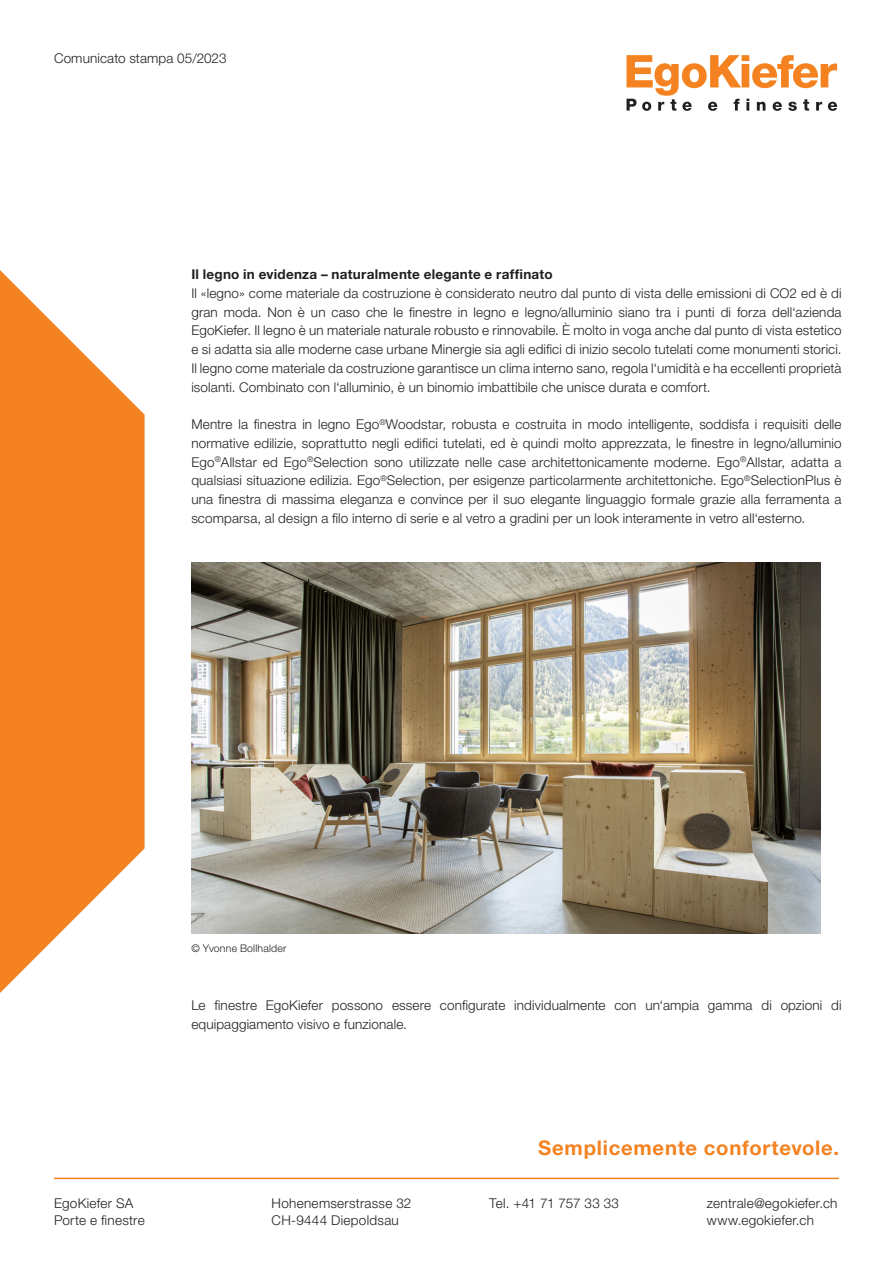
<style>
.page{position:relative;width:893px;height:1263px;background:#fff}
.page>*{position:absolute;margin:0;border:0;box-sizing:border-box;transform-origin:0 0}
.t1{font:700 20.25px "Helvetica Neue LT Std";letter-spacing:.035em;color:#f58220}
.Lauftext{font:300 13.5px/18.8px "Helvetica Neue LT Std";letter-spacing:.01em;color:#231f20}
.Lauftext-2{font:700 13.5px "Helvetica Neue LT Std";letter-spacing:.02em;color:#231f20}
.Lauftext-3{font:300 13.5px "Helvetica Neue LT Std";letter-spacing:-.015em;color:#231f20}
.Lauftext-4{font:300 10.5px "Helvetica Neue LT Std";letter-spacing:.02em;color:#231f20}
</style>
<div class="page">
<hr style="left:54px;top:1178px;width:785px;height:1px;background:#f58220">
<svg style="left:0;top:270px;width:145px;height:723px;fill:#f58220"></svg>
<svg style="left:626px;top:55px;width:211px;height:56px"></svg>
<img style="left:191px;top:562px;width:630px;height:371px">
<p class="Lauftext" style="left:54px;top:48px;width:174px">Comunicato stampa 05/2023</p>
<p class="Lauftext-2" style="left:191px;top:266px;width:363px">Il legno in evidenza – naturalmente elegante e raffinato</p>
<p class="Lauftext" style="left:191px;top:283px;width:652px;text-align:justify">Il «legno» come materiale da costruzione è considerato neutro dal punto di vista delle emissioni di CO2 ed è di gran moda. Non è un caso che le finestre in legno e legno/alluminio siano tra i punti di forza dell‘azienda EgoKiefer. Il legno è un materiale naturale robusto e rinnovabile. È molto in voga anche dal punto di vista estetico e si adatta sia alle moderne case urbane Minergie sia agli edifici di inizio secolo tutelati come monumenti storici.<br>Il legno come materiale da costruzione garantisce un clima interno sano, regola l‘umidità e ha eccellenti proprietà isolanti. Combinato con l‘alluminio, è un binomio imbattibile che unisce durata e comfort.</p>
<p class="Lauftext" style="left:191px;top:415px;width:652px;text-align:justify">Mentre la finestra in legno Ego<sup>®</sup>Woodstar, robusta e costruita in modo intelligente, soddisfa i requisiti delle normative edilizie, soprattutto negli edifici tutelati, ed è quindi molto apprezzata, le finestre in legno/alluminio Ego<sup>®</sup>Allstar ed Ego<sup>®</sup>Selection sono utilizzate nelle case architettonicamente moderne. Ego<sup>®</sup>Allstar, adatta a qualsiasi situazione edilizia. Ego<sup>®</sup>Selection, per esigenze particolarmente architettoniche. Ego<sup>®</sup>SelectionPlus è una finestra di massima eleganza e convince per il suo elegante linguaggio formale grazie alla ferramenta a scomparsa, al design a filo interno di serie e al vetro a gradini per un look interamente in vetro all‘esterno.</p>
<p class="Lauftext-4" style="left:191px;top:941px;width:97px">© Yvonne Bollhalder</p>
<p class="Lauftext" style="left:191px;top:996px;width:652px">Le finestre EgoKiefer possono essere configurate individualmente con un‘ampia gamma di opzioni di equipaggiamento visivo e funzionale.</p>
<h1 class="t1" style="left:538px;top:1135px;width:302px">Semplicemente confortevole.</h1>
<p class="Lauftext" style="left:54px;top:1194px;width:92px;line-height:17.2px">EgoKiefer SA<br>Porte e finestre</p>
<p class="Lauftext" style="left:272px;top:1194px;width:141px;line-height:17.2px">Hohenemserstrasse 32<br>CH-9444 Diepoldsau</p>
<p class="Lauftext-3" style="left:489px;top:1195px;width:131px">Tel. +41 71 757 33 33</p>
<p class="Lauftext" style="left:707px;top:1194px;width:132px;line-height:17.2px">zentrale@egokiefer.ch www.egokiefer.ch</p>
</div>
